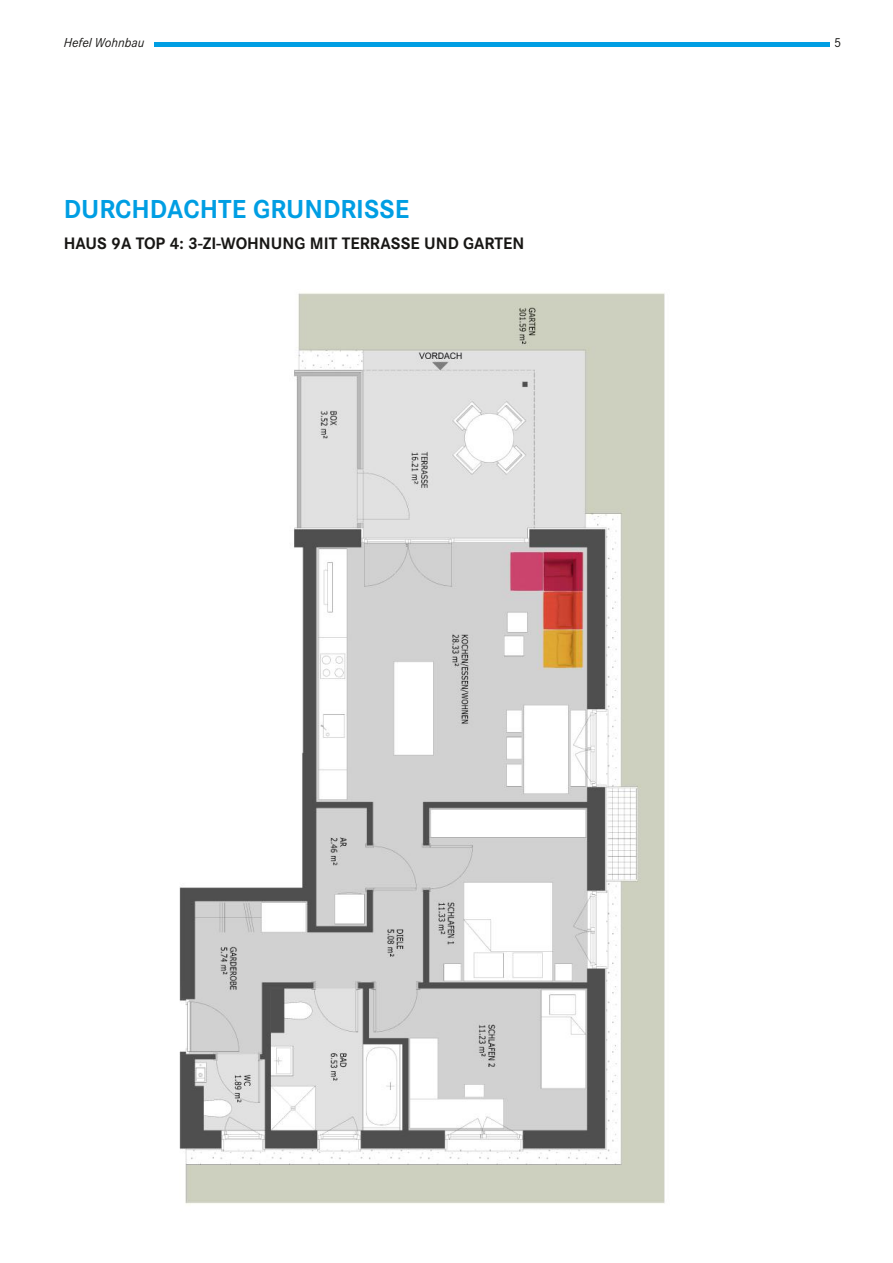
<style>
.page{position:relative;width:893px;height:1263px;background:#fff}
.page>*{position:absolute;margin:0;border:0;box-sizing:border-box;transform-origin:0 0}
.t1{font:700 27px "Corporate S";color:#009ee3}
.t2{font:700 17.25px "Corporate S";color:#181715}
.t3{font:italic 13.5px "Corporate S";color:#181715}
.t4{font:13.5px "Corporate S";color:#181715}
</style>
<div class="page">
<hr style="left:154px;top:43px;width:675px;height:4px;background:#009ee3">
<img style="left:179px;top:293px;width:486px;height:911px">
<p class="t3" style="left:64px;top:35px;width:82px">Hefel Wohnbau</p>
<p class="t4" style="left:834px;top:34px;width:9px">5</p>
<h1 class="t1" style="left:64px;top:194px;width:347px">DURCHDACHTE GRUNDRISSE</h1>
<p class="t2" style="left:64px;top:234px;width:462px">HAUS 9A TOP 4: 3-ZI-WOHNUNG MIT TERRASSE UND GARTEN</p>
</div>
